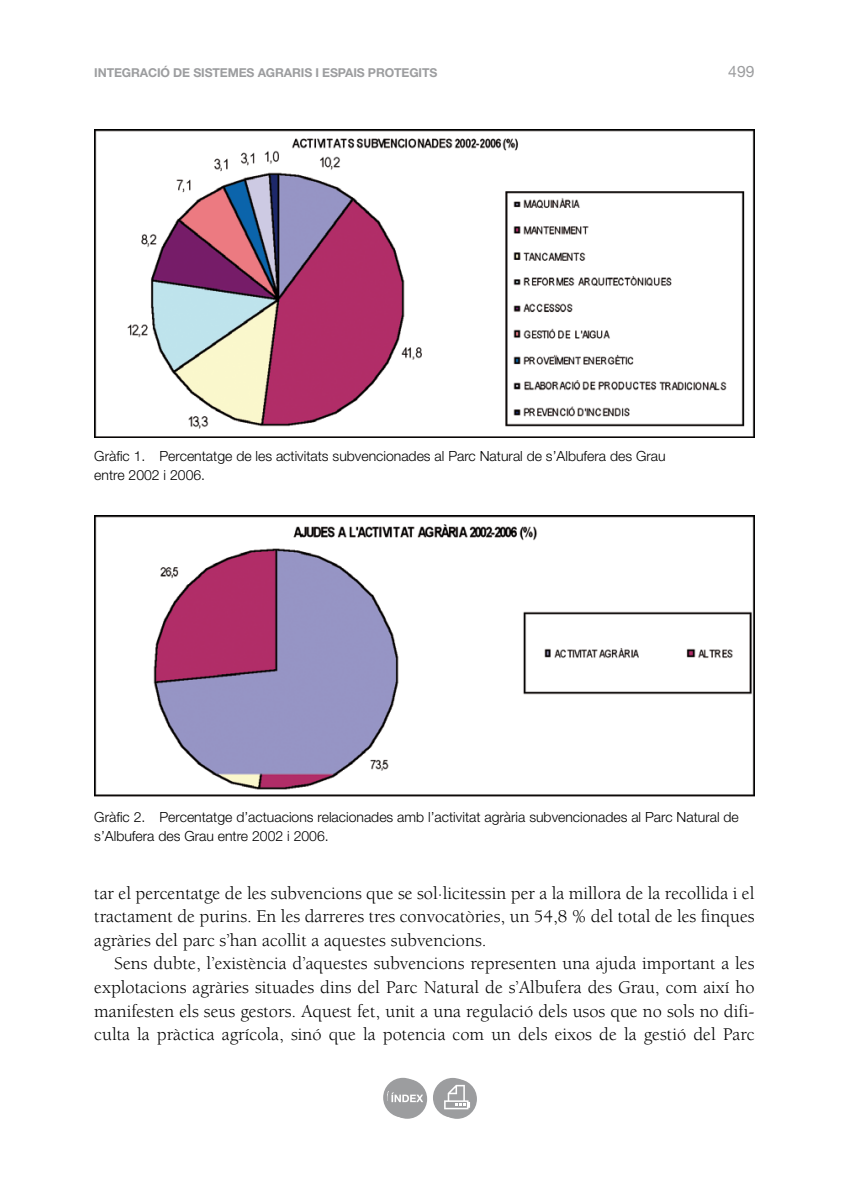
<style>
.page{position:relative;width:844px;height:1191px;background:#fff}
.page>*{position:absolute;margin:0;border:0;box-sizing:border-box;transform-origin:0 0}
.t1{font:18.38px/23.6px "Berkeley";color:#000;text-align:justify}
.t2{font:15.75px "Helvetica Neue";color:#9c9d9f}
.t3{font:300 14px/19.2px "Helvetica Neue";color:#000}
.t4{font:700 12.25px "Helvetica Neue";letter-spacing:-.01em;color:#9c9d9f}
</style>
<div class="page">
<svg style="left:383px;top:1077px;width:40px;height:40px"></svg>
<div style="left:433px;top:1078px;width:39px;height:39px;background:#9c9d9f;border-radius:50%"></div>
<div style="left:387px;top:1079px;width:40px;height:39px;background:#9c9d9f;border-radius:50%"></div>
<svg style="left:387px;top:1091px;width:36px;height:11px"></svg>
<div style="left:437px;top:1079px;width:40px;height:39px;background:#9c9d9f;border-radius:50%"></div>
<svg style="left:439px;top:1083px;width:31px;height:26px"></svg>
<img style="left:94px;top:129px;width:660px;height:309px">
<img style="left:94px;top:515px;width:660px;height:282px">
<p class="t4" style="left:94px;top:65px;width:13px">INTEG</p>
<p class="t4" style="left:131px;top:65px;width:272px">RACIÓ DE SISTEMES AGRARIS I ESPAIS PROTEG</p>
<p class="t4" style="left:418px;top:65px;width:20px">ITS</p>
<p class="t2" style="left:728px;top:62px;width:28px">499</p>
<p class="t3" style="left:94px;top:446px;width:572px">Gràfic 1. Percentatge de les activitats subvencionades al Parc Natural de s’Albufera des Grau entre 2002 i 2006.</p>
<p class="t3" style="left:94px;top:807px;width:645px">Gràfic 2. Percentatge d’actuacions relacionades amb l’activitat agrària subvencionades al Parc Natural de s’Albufera des Grau entre 2002 i 2006.</p>
<p class="t1" style="left:94px;top:881px;width:661px">tar el percentatge de les subvencions que se sol·licitessin per a la millora de la recollida i el tractament de purins. En les darreres tres convocatòries, un 54,8 % del total de les finques agràries del parc s’han acollit a aquestes subvencions.</p>
<p class="t1" style="left:94px;top:952px;width:661px;text-indent:20px">Sens dubte, l’existència d’aquestes subvencions representen una ajuda important a les explotacions agràries situades dins del Parc Natural de s’Albufera des Grau, com així ho manifesten els seus gestors. Aquest fet, unit a una regulació dels usos que no sols no difi&shy;culta la pràctica agrícola, sinó que la potencia com un dels eixos de la gestió del Parc</p>
</div>
